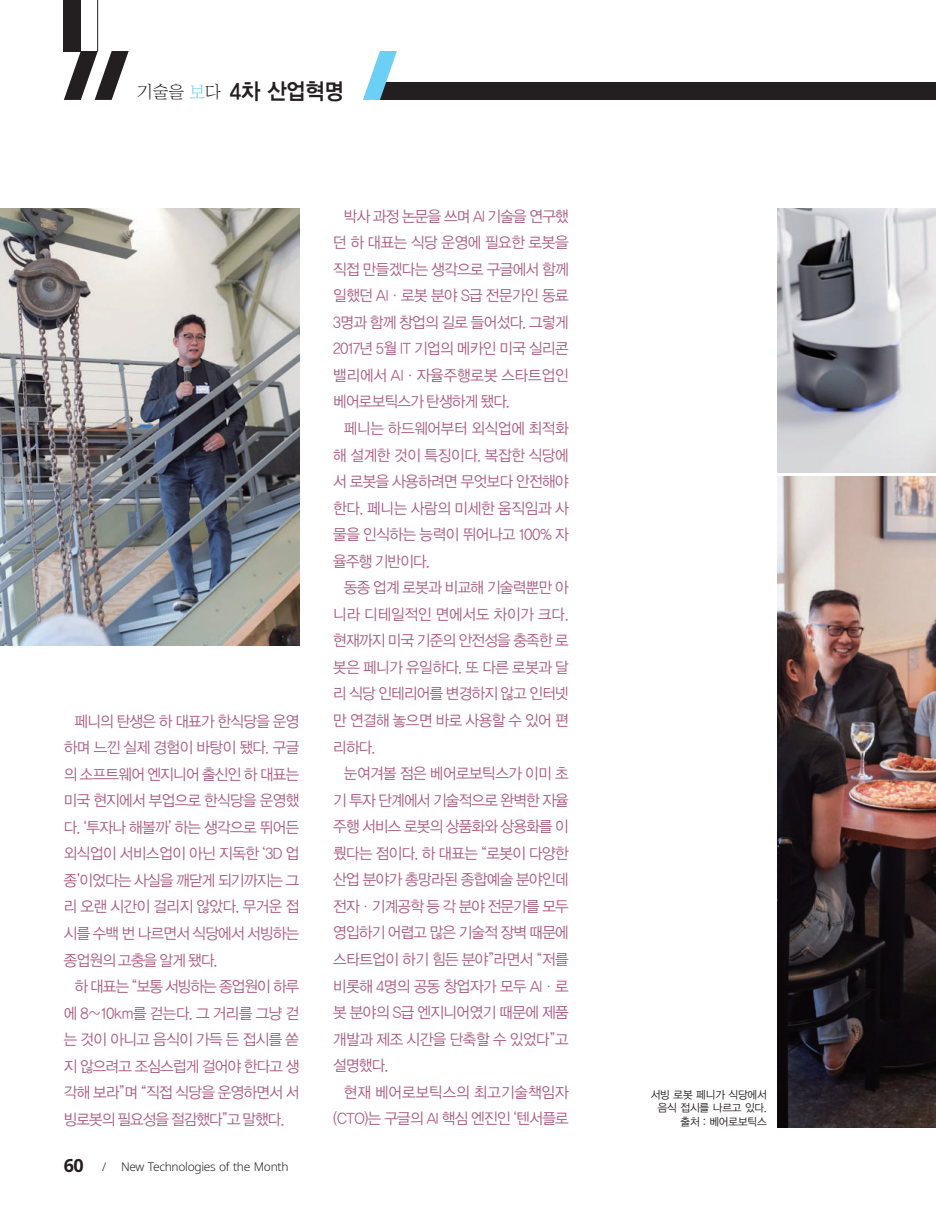
<style>
.page{position:relative;width:936px;height:1212px;background:#fff}
.page>*{position:absolute;margin:0;border:0;box-sizing:border-box;transform-origin:0 0}
.t1{font:22.5px "YDVYGO Std 14";color:#231f20;scale:.92 1}
.t2{font:15.45px/26.5px "YDVYGO Std 12";letter-spacing:-.035em;color:#ab5d83;text-align:justify;scale:.95 1}
.t3{font:15.45px/26.5px "YDVYGO Std 12";color:#ab5d83;text-align:right;scale:.95 1}
.t4{font:300 12px "Noto Sans";letter-spacing:-.025em;color:#231f20}
.t5{font:10.95px/13.5px "YDVYGO Std 12";letter-spacing:-.01em;color:#231f20;text-align:right;scale:.96 1}
.s1{font-family:"Chosunilbo NM";font-size:17.25px}
.s2{font-family:"Chosunilbo NM";font-size:17.25px;color:#6bcff6}
.s3{font-weight:700;font-size:18px}
</style>
<div class="page">
<img style="left:777px;top:208px;width:158px;height:264px">
<div style="left:375px;top:83px;width:560px;height:17px;background:#231f20"></div>
<svg style="left:64px;top:51px;width:65px;height:49px"></svg>
<div style="left:64px;top:0;width:17px;height:51px;background:#231f20"></div>
<hr style="left:97px;top:0;width:1px;height:51px;background:#231f20">
<svg style="left:363px;top:51px;width:34px;height:49px"></svg>
<img style="left:0;top:208px;width:299px;height:437px">
<img style="left:777px;top:476px;width:158px;height:651px">
<h1 class="t1" style="left:137px;top:79px;width:226px"><span class="s1">기술을</span> <span class="s2">보</span><span class="s1">다</span> 4차 산업혁명</h1>
<p class="t2" style="left:64px;top:708px;width:249px;text-indent:11px">페니의 탄생은 하 대표가 한식당을 운영 하며 느낀 실제 경험이 바탕이 됐다. 구글 의 소프트웨어 엔지니어 출신인 하 대표는 미국 현지에서 부업으로 한식당을 운영했 다. ‘투자나 해볼까’ 하는 생각으로 뛰어든 외식업이 서비스업이 아닌 지독한 ‘3D 업 종’이었다는 사실을 깨닫게 되기까지는 그 리 오랜 시간이 걸리지 않았다. 무거운 접 시를 수백 번 나르면서 식당에서 서빙하는 종업원의 고충을 알게 됐다.</p>
<p class="t2" style="left:64px;top:973px;width:249px;text-indent:11px">하 대표는 “보통 서빙하는 종업원이 하루 에 8∼10km를 걷는다. 그 거리를 그냥 걷 는 것이 아니고 음식이 가득 든 접시를 쏟 지 않으려고 조심스럽게 걸어야 한다고 생 각해 보라”며 “직접 식당을 운영하면서 서 빙로봇의 필요성을 절감했다”고 말했다.</p>
<p class="t4" style="left:64px;top:1161px;width:226px"><span class="s3">60</span> / New Technologies of the Month</p>
<p class="t2" style="left:333px;top:203px;width:249px;text-indent:11px">박사 과정 논문을 쓰며 AI 기술을 연구했 던 하 대표는 식당 운영에 필요한 로봇을 직접 만들겠다는 생각으로 구글에서 함께 일했던 AI·로봇 분야 S급 전문가인 동료 3명과 함께 창업의 길로 들어섰다. 그렇게 2017년 5월 IT 기업의 메카인 미국 실리콘 밸리에서 AI·자율주행로봇 스타트업인 베어로보틱스가 탄생하게 됐다.</p>
<p class="t2" style="left:333px;top:415px;width:249px;text-indent:11px">페니는 하드웨어부터 외식업에 최적화 해 설계한 것이 특징이다. 복잡한 식당에 서 로봇을 사용하려면 무엇보다 안전해야 한다. 페니는 사람의 미세한 움직임과 사 물을 인식하는 능력이 뛰어나고 100% 자 율주행 기반이다.</p>
<p class="t2" style="left:333px;top:575px;width:249px;text-indent:11px">동종 업계 로봇과 비교해 기술력뿐만 아 니라 디테일적인 면에서도 차이가 크다. 현재까지 미국 기준의 안전성을 충족한 로 봇은 페니가 유일하다. 또 다른 로봇과 달 리 식당 인테리어를 변경하지 않고 인터넷 만 연결해 놓으면 바로 사용할 수 있어 편 리하다.</p>
<p class="t2" style="left:333px;top:760px;width:249px;text-indent:11px">눈여겨볼 점은 베어로보틱스가 이미 초 기 투자 단계에서 기술적으로 완벽한 자율 주행 서비스 로봇의 상품화와 상용화를 이 뤘다는 점이다. 하 대표는 “로봇이 다양한 산업 분야가 총망라된 종합예술 분야인데 전자·기계공학 등 각 분야 전문가를 모두 영입하기 어렵고 많은 기술적 장벽 때문에 스타트업이 하기 힘든 분야”라면서 “저를 비롯해 4명의 공동 창업자가 모두 AI·로 봇 분야의 S급 엔지니어였기 때문에 제품 개발과 제조 시간을 단축할 수 있었다”고 설명했다.</p>
<p class="t3" style="left:333px;top:1079px;width:249px">현재 베어로보틱스의 최고기술책임자 (CTO)는 구글의 AI 핵심 엔진인 ‘텐서플로</p>
<p class="t5" style="left:650px;top:1088px;width:122px">서빙 로봇 페니가 식당에서 음식 접시를 나르고 있다. 출처 : 베어로보틱스</p>
</div>
